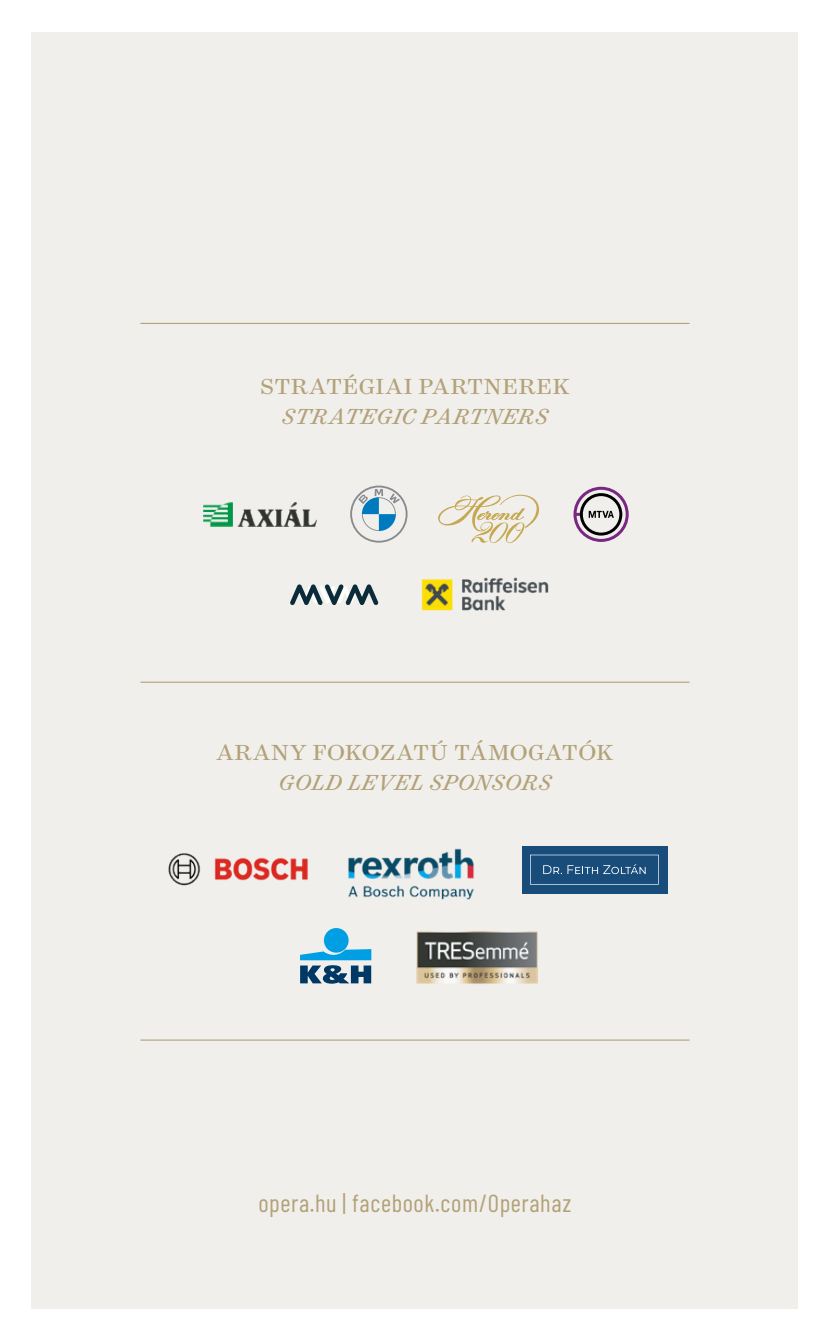
<style>
.page{position:relative;width:830px;height:1340px;background:#fff}
.page>*{position:absolute;margin:0;border:0;box-sizing:border-box;transform-origin:0 0}
.t1{font:24.75px "Surveyor Text";letter-spacing:.02em;color:#b3a177}
.t2{font:italic 24.75px "Surveyor Text";letter-spacing:.025em;color:#b3a177}
.t3{font:24.75px "Barlow Condensed";letter-spacing:.025em;color:#b3a177}
</style>
<div class="page">
<div style="left:32px;top:32px;width:765px;height:1275px;background:#f0efec"></div>
<hr style="left:140px;top:323px;width:549px;height:1px;background:#b3a177">
<hr style="left:140px;top:681px;width:549px;height:1px;background:#b3a177">
<hr style="left:140px;top:1039px;width:549px;height:1px;background:#b3a177">
<img style="left:203px;top:502px;width:113px;height:24px">
<svg style="left:350px;top:485px;width:57px;height:57px"></svg>
<svg style="left:438px;top:494px;width:101px;height:50px"></svg>
<svg style="left:573px;top:487px;width:55px;height:55px"></svg>
<img style="left:421px;top:577px;width:128px;height:34px">
<img style="left:168px;top:853px;width:140px;height:33px">
<img style="left:348px;top:848px;width:126px;height:52px">
<div style="left:522px;top:846px;width:145px;height:47px;background:#174c7b"></div>
<svg style="left:530px;top:854px;width:128px;height:30px"></svg>
<div style="left:324px;top:928px;width:24px;height:24px;background:#009fe3;border-radius:50%"></div>
<svg style="left:300px;top:949px;width:71px;height:34px"></svg>
<img style="left:416px;top:931px;width:123px;height:53px">
<svg style="left:290px;top:584px;width:88px;height:21px"></svg>
<p class="t1" style="left:260px;top:371px;width:311px">STRATÉGIAI PARTNEREK</p>
<p class="t2" style="left:282px;top:400px;width:267px">STRATEGIC PARTNERS</p>
<p class="t1" style="left:216px;top:736px;width:398px">ARANY FOKOZATÚ TÁMOGATÓK</p>
<p class="t2" style="left:278px;top:765px;width:274px">GOLD LEVEL SPONSORS</p>
<p class="t3" style="left:258px;top:1185px;width:314px">opera.hu | facebook.com/Operahaz</p>
</div>
